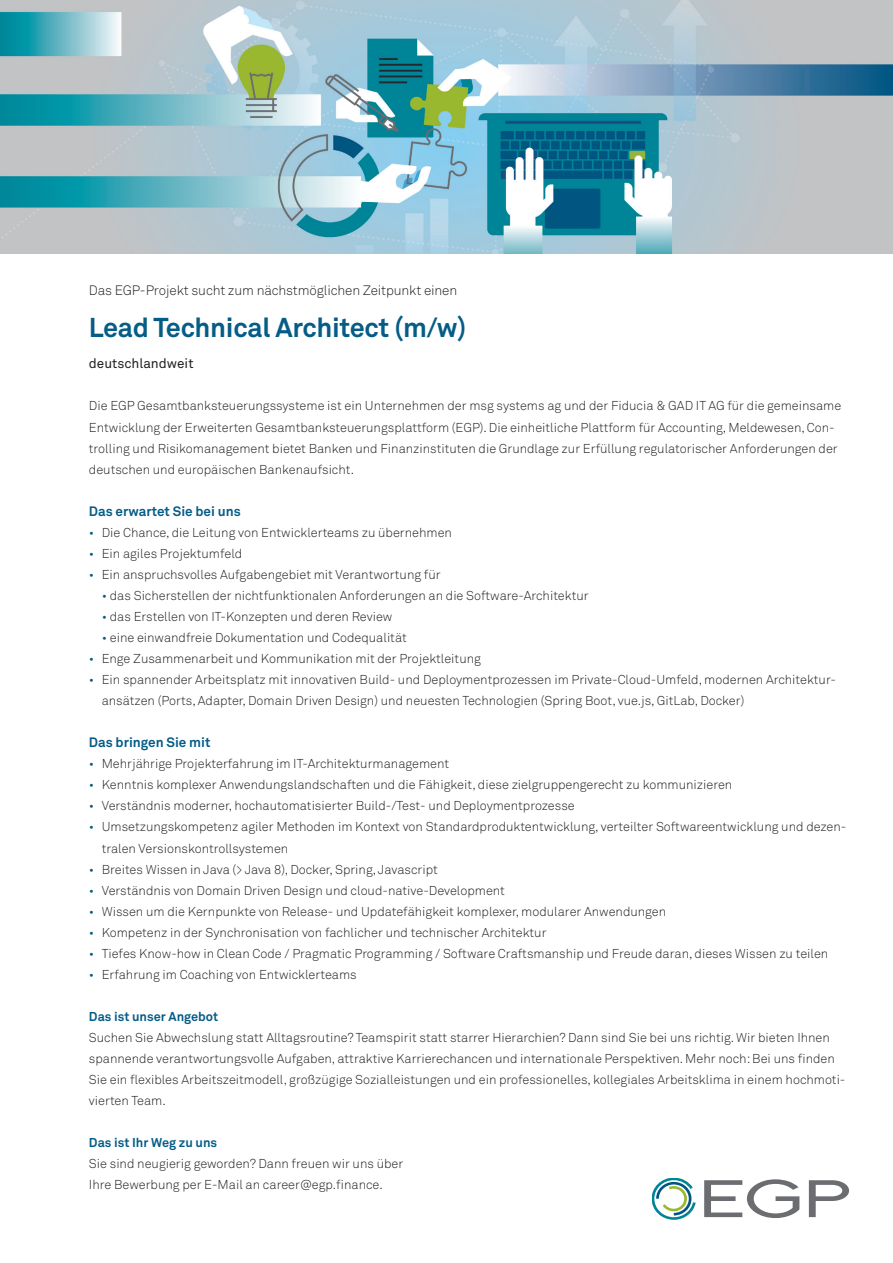
<style>
.page{position:relative;width:893px;height:1263px;background:#fff}
.page>*{position:absolute;margin:0;border:0;box-sizing:border-box;transform-origin:0 0}
.t1{font:700 27px "Akkurat Std";letter-spacing:-.01em;color:#055c87}
.t2{font:300 13.5px "Akkurat Std";letter-spacing:-.01em;color:#231f20}
.t3{font:700 13.5px "Akkurat Std";color:#055c87}
.t4{font:13.5px "Akkurat Std";color:#231f20}
.t5{font:300 12.75px/21px "Akkurat Std";color:#231f20}
.t6{font:700 12.75px "Akkurat Std";color:#055c87}
.s1{color:#055c87}
</style>
<div class="page">
<svg style="left:704px;top:1179px;width:145px;height:39px"></svg>
<svg style="left:653px;top:1179px;width:43px;height:41px"></svg>
<img style="left:0;top:0;width:893px;height:253px">
<p class="t2" style="left:89px;top:282px;width:370px">Das EGP-Projekt sucht zum nächstmöglichen Zeitpunkt einen</p>
<h1 class="t1" style="left:89px;top:311px;width:379px">Lead Technical Architect (m/w)</h1>
<p class="t4" style="left:89px;top:356px;width:106px">deutschlandweit</p>
<p class="t5" style="left:89px;top:395px;width:754px">Die EGP Gesamtbanksteuerungssysteme ist ein Unternehmen der msg systems ag und der Fiducia &amp; GAD IT AG für die gemeinsame Entwicklung der Erweiterten Gesamtbanksteuerungsplattform (EGP). Die einheitliche Plattform für Accounting, Meldewesen, Con&shy;trolling und Risikomanagement bietet Banken und Finanzinstituten die Grundlage zur Erfüllung regulatorischer Anforderungen der deutschen und europäischen Bankenaufsicht.</p>
<p class="t3" style="left:89px;top:503px;width:153px">Das erwartet Sie bei uns</p>
<p class="t5" style="left:89px;top:522px;width:365px"><span class="s1">•</span> Die Chance, die Leitung von Entwicklerteams zu übernehmen</p>
<p class="t5" style="left:89px;top:543px;width:155px"><span class="s1">•</span> Ein agiles Projektumfeld</p>
<p class="t5" style="left:89px;top:564px;width:353px"><span class="s1">•</span> Ein anspruchsvolles Aufgabengebiet mit Verantwortung für</p>
<p class="t5" style="left:102px;top:585px;width:488px"><span class="s1">•</span> das Sicherstellen der nichtfunktionalen Anforderungen an die Software-Architektur</p>
<p class="t5" style="left:102px;top:606px;width:292px"><span class="s1">•</span> das Erstellen von IT-Konzepten und deren Review</p>
<p class="t5" style="left:102px;top:627px;width:307px"><span class="s1">•</span> eine einwandfreie Dokumentation und Codequalität</p>
<p class="t5" style="left:89px;top:648px;width:394px"><span class="s1">•</span> Enge Zusammenarbeit und Kommunikation mit der Projektleitung</p>
<p class="t5" style="left:102px;top:669px;width:736px;text-indent:-13px"><span class="s1">•</span> Ein spannender Arbeitsplatz mit innovativen Build- und Deploymentprozessen im Private-Cloud-Umfeld, modernen Architektur&shy;ansätzen (Ports, Adapter, Domain Driven Design) und neuesten Technologien (Spring Boot, vue.js, GitLab, Docker)</p>
<p class="t3" style="left:89px;top:734px;width:123px">Das bringen Sie mit</p>
<p class="t5" style="left:89px;top:753px;width:362px"><span class="s1">•</span> Mehrjährige Projekterfahrung im IT-Architekturmanagement</p>
<p class="t5" style="left:89px;top:774px;width:645px"><span class="s1">•</span> Kenntnis komplexer Anwendungslandschaften und die Fähigkeit, diese zielgruppengerecht zu kommunizieren</p>
<p class="t5" style="left:89px;top:795px;width:487px"><span class="s1">•</span> Verständnis moderner, hochautomatisierter Build-/Test- und Deploymentprozesse</p>
<p class="t5" style="left:102px;top:816px;width:746px;text-indent:-13px"><span class="s1">•</span> Umsetzungskompetenz agiler Methoden im Kontext von Standardproduktentwicklung, verteilter Softwareentwicklung und dezen&shy;tralen Versionskontrollsystemen</p>
<p class="t5" style="left:89px;top:859px;width:350px"><span class="s1">•</span> Breites Wissen in Java (&gt; Java 8), Docker, Spring, Javascript</p>
<p class="t5" style="left:89px;top:880px;width:418px"><span class="s1">•</span> Verständnis von Domain Driven Design und cloud-native-Development</p>
<p class="t5" style="left:89px;top:901px;width:579px"><span class="s1">•</span> Wissen um die Kernpunkte von Release- und Updatefähigkeit komplexer, modularer Anwendungen</p>
<p class="t5" style="left:89px;top:922px;width:459px"><span class="s1">•</span> Kompetenz in der Synchronisation von fachlicher und technischer Architektur</p>
<p class="t5" style="left:89px;top:943px;width:741px"><span class="s1">•</span> Tiefes Know-how in Clean Code / Pragmatic Programming / Software Craftsmanship und Freude daran, dieses Wissen zu teilen</p>
<p class="t5" style="left:89px;top:964px;width:269px"><span class="s1">•</span> Erfahrung im Coaching von Entwicklerteams</p>
<p class="t6" style="left:89px;top:1008px;width:131px">Das ist unser Angebot</p>
<p class="t5" style="left:89px;top:1027px;width:758px">Suchen Sie Abwechslung statt Alltagsroutine? Teamspirit statt starrer Hierarchien? Dann sind Sie bei uns richtig. Wir bieten Ihnen spannende verantwortungsvolle Aufgaben, attraktive Karrierechancen und internationale Perspektiven. Mehr noch: Bei uns finden Sie ein flexibles Arbeitszeitmodell, großzügige Sozialleistungen und ein professionelles, kollegiales Arbeitsklima in einem hochmoti&shy;vierten Team.</p>
<p class="t6" style="left:89px;top:1135px;width:130px">Das ist Ihr Weg zu uns</p>
<p class="t5" style="left:89px;top:1153px;width:316px">Sie sind neugierig geworden? Dann freuen wir uns über<br>Ihre Bewerbung per E-Mail an career@egp.finance.</p>
</div>
